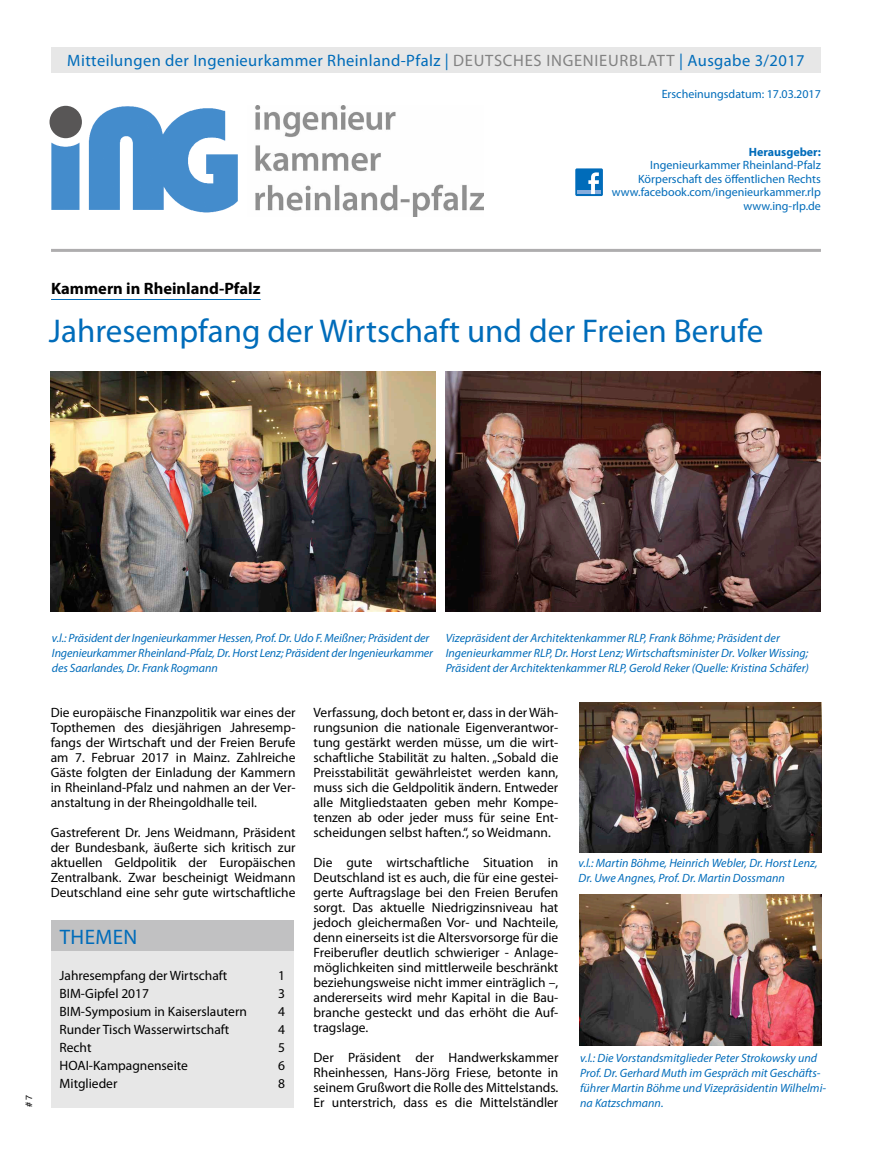
<style>
.page{position:relative;width:872px;height:1170px;background:#fff}
.page>*{position:absolute;margin:0;border:0;box-sizing:border-box;transform-origin:0 0}
.t1{font:33px "Myriad Pro";color:#006cba}
.t2{font:21px "Myriad Pro";letter-spacing:.02em;color:#006cba}
.t3{font:16.5px "Myriad Pro";letter-spacing:.025em;color:#006cba}
.t4{font:700 16.5px "Myriad Pro";color:#000}
.t5{font:13.5px/15px "Myriad Pro";color:#000;text-align:justify}
.t6{font:italic 12px/15px "Myriad Pro";color:#006cba}
.t7{font:12px/13.5px "Myriad Pro";color:#006cba;text-align:right}
.t8{font:700 12px "Myriad Pro";color:#006cba}
.t9{font:9px "Helvetica";color:#000}
.s1{color:#828282}
</style>
<div class="page">
<div style="left:51px;top:47px;width:770px;height:25px;background:#e7e7e7"></div>
<hr style="left:51px;top:249px;width:770px;height:3px;background:#aeadae">
<div style="left:51px;top:950px;width:242px;height:157px;background:#e7e7e7"></div>
<div style="left:51px;top:920px;width:242px;height:30px;background:#c1c1c2"></div>
<div style="left:575px;top:168px;width:28px;height:28px;background:#006cba;border-radius:2px"></div>
<hr style="left:577px;top:190px;width:24px;height:4px;background:#86addd">
<svg style="left:588px;top:172px;width:11px;height:22px"></svg>
<img style="left:255px;top:106px;width:228px;height:110px">
<img style="left:51px;top:106px;width:187px;height:107px">
<div style="left:46px;top:102px;width:39px;height:38px;background:#fff"></div>
<div style="left:50px;top:106px;width:32px;height:32px;background:#585656;border-radius:50%"></div>
<hr style="left:51px;top:299px;width:210px;height:1px;background:#006cba">
<img style="left:51px;top:372px;width:384px;height:239px">
<img style="left:579px;top:702px;width:242px;height:150px">
<img style="left:445px;top:372px;width:376px;height:239px">
<img style="left:579px;top:894px;width:242px;height:151px">
<p class="t3" style="left:67px;top:50px;width:739px">Mitteilungen der Ingenieurkammer Rheinland-Pfalz | <span class="s1">DEUTSCHES INGENIEURBLATT</span> | Ausgabe 3/2017</p>
<p class="t7" style="left:661px;top:87px;width:161px">Erscheinungsdatum: 17.03.2017</p>
<p class="t8" style="left:749px;top:144px;width:74px">Herausgeber:</p>
<p class="t7" style="left:612px;top:158px;width:211px">Ingenieurkammer Rheinland-Pfalz Körperschaft des öffentlichen Rechts www.facebook.com/ingenieurkammer.rlp www.ing-rlp.de</p>
<p class="t4" style="left:51px;top:278px;width:211px">Kammern in Rheinland-Pfalz</p>
<h1 class="t1" style="left:49px;top:310px;width:716px">Jahresempfang der Wirtschaft und der Freien Berufe</h1>
<p class="t9" style="left:22px;top:1107px;width:14px;rotate:-90deg"># 7</p>
<p class="t6" style="left:52px;top:630px;width:382px">v.l.: Präsident der Ingenieurkammer Hessen, Prof. Dr. Udo F. Meißner; Präsident der<br>Ingenieurkammer Rheinland-Pfalz, Dr. Horst Lenz; Präsident der Ingenieurkammer des Saarlandes, Dr. Frank Rogmann</p>
<p class="t6" style="left:446px;top:630px;width:365px">Vizepräsident der Architektenkammer RLP, Frank Böhme; Präsident der<br>Ingenieurkammer RLP, Dr. Horst Lenz; Wirtschaftsminister Dr. Volker Wissing;<br>Präsident der Architektenkammer RLP, Gerold Reker (Quelle: Kristina Schäfer)</p>
<p class="t5" style="left:51px;top:704px;width:246px">Die europäische Finanzpolitik war eines der Topthemen des diesjährigen Jahresemp&shy;fangs der Wirtschaft und der Freien Berufe am 7. Februar 2017 in Mainz. Zahlreiche Gäste folgten der Einladung der Kammern in Rheinland-Pfalz und nahmen an der Ver&shy;anstaltung in der Rheingoldhalle teil.</p>
<p class="t5" style="left:51px;top:824px;width:246px">Gastreferent Dr. Jens Weidmann, Präsident der Bundesbank, äußerte sich kritisch zur aktuellen Geldpolitik der Europäischen Zentralbank. Zwar bescheinigt Weidmann Deutschland eine sehr gute wirtschaftliche</p>
<h2 class="t2" style="left:60px;top:923px;width:79px">THEMEN</h2>
<p class="t5" style="left:60px;top:967px;width:169px">Jahresempfang der Wirtschaft</p>
<p class="t5" style="left:278px;top:967px;width:8px">1</p>
<p class="t5" style="left:60px;top:985px;width:91px">BIM-Gipfel 2017</p>
<p class="t5" style="left:278px;top:985px;width:8px">3</p>
<p class="t5" style="left:60px;top:1003px;width:189px">BIM-Symposium in Kaiserslautern</p>
<p class="t5" style="left:278px;top:1003px;width:8px">4</p>
<p class="t5" style="left:60px;top:1021px;width:171px">Runder Tisch Wasserwirtschaft</p>
<p class="t5" style="left:278px;top:1021px;width:8px">4</p>
<p class="t5" style="left:60px;top:1039px;width:33px">Recht</p>
<p class="t5" style="left:278px;top:1039px;width:8px">5</p>
<p class="t5" style="left:60px;top:1057px;width:130px">HOAI-Kampagnenseite</p>
<p class="t5" style="left:278px;top:1057px;width:8px">6</p>
<p class="t5" style="left:60px;top:1075px;width:59px">Mitglieder</p>
<p class="t5" style="left:278px;top:1075px;width:8px">8</p>
<p class="t5" style="left:313px;top:704px;width:246px">Verfassung, doch betont er, dass in der Wäh&shy;rungsunion die nationale Eigenverantwor&shy;tung gestärkt werden müsse, um die wirt&shy;schaftliche Stabilität zu halten. „Sobald die Preisstabilität gewährleistet werden kann, muss sich die Geldpolitik ändern. Entweder alle Mitgliedstaaten geben mehr Kompe&shy;tenzen ab oder jeder muss für seine Ent&shy;scheidungen selbst haften.“, so Weidmann.</p>
<p class="t5" style="left:313px;top:854px;width:246px">Die gute wirtschaftliche Situation in Deutschland ist es auch, die für eine gestei&shy;gerte Auftragslage bei den Freien Berufen sorgt. Das aktuelle Niedrigzinsniveau hat jedoch gleichermaßen Vor- und Nachteile, denn einerseits ist die Altersvorsorge für die Freiberufler deutlich schwieriger - Anlage&shy;möglichkeiten sind mittlerweile beschränkt beziehungsweise nicht immer einträglich –, andererseits wird mehr Kapital in die Bau&shy;branche gesteckt und das erhöht die Auf&shy;tragslage.</p>
<p class="t5" style="left:313px;top:1049px;width:246px">Der Präsident der Handwerkskammer Rheinhessen, Hans-Jörg Friese, betonte in seinem Grußwort die Rolle des Mittelstands.<br>Er unterstrich, dass es die Mittelständler</p>
<p class="t6" style="left:578px;top:855px;width:241px">v.l.: Martin Böhme, Heinrich Webler, Dr. Horst Lenz,<br>Dr. Uwe Angnes, Prof. Dr. Martin Dossmann</p>
<p class="t6" style="left:580px;top:1050px;width:247px">v.l.: Die Vorstandsmitglieder Peter Strokowsky und Prof. Dr. Gerhard Muth im Gespräch mit Geschäfts&shy;führer Martin Böhme und Vizepräsidentin Wilhelmi&shy;na Katzschmann.</p>
</div>
